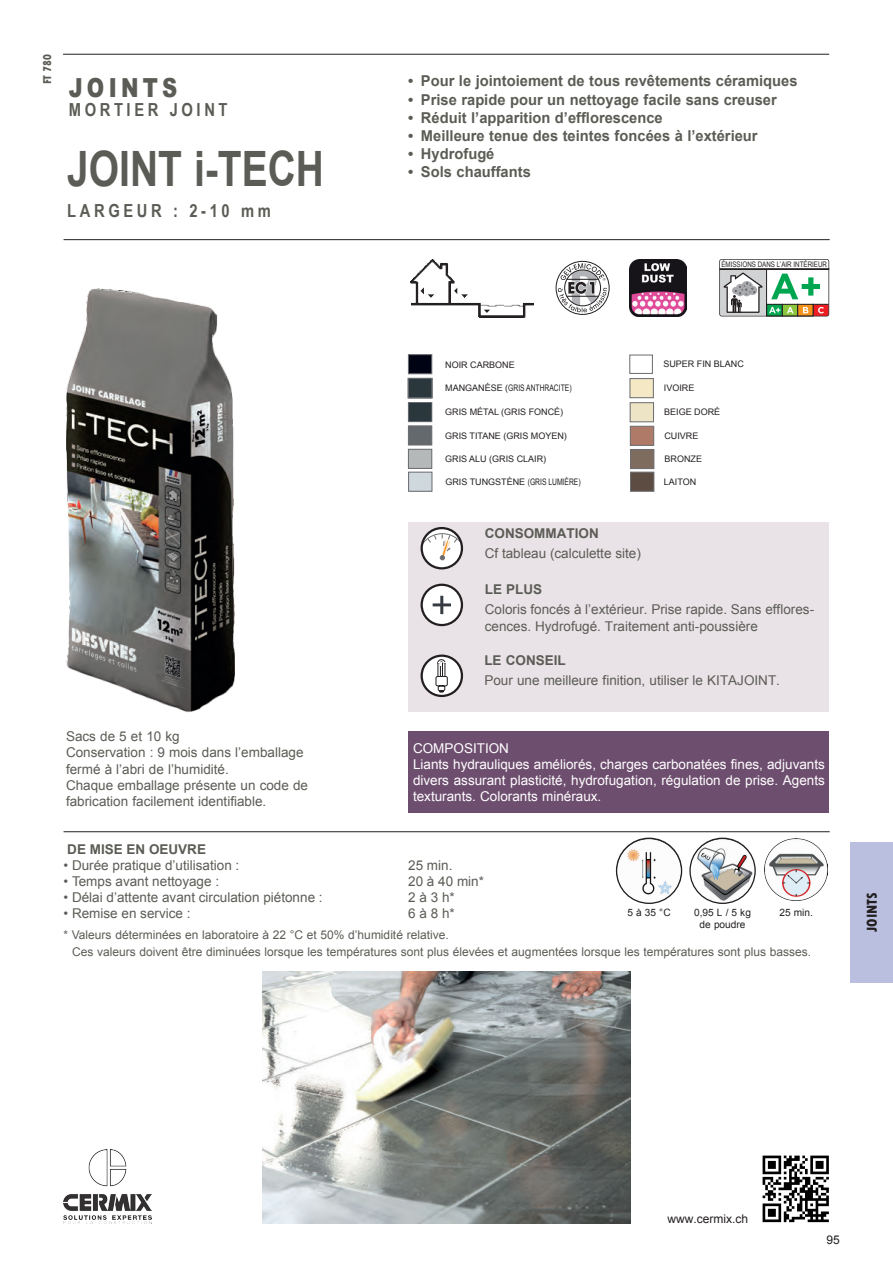
<style>
.page{position:relative;width:893px;height:1263px;background:#fff}
.page>*{position:absolute;margin:0;border:0;box-sizing:border-box;transform-origin:0 0}
.t1{font:700 48.75px "Arial";color:#5c5c56;scale:.8 1}
.t2{font:900 26.25px "Arial";letter-spacing:.2em;color:#5c5c56;scale:.8 1}
.t3{font:700 18px "Arial Narrow";letter-spacing:.2em;color:#5c5c56}
.t4{font:700 15px "Arial";color:#5c5c56}
.t5{font:800 condensed 15px "Tw Cen";color:#231f20}
.t6{font:13.5px/16.2px "Arial";color:#5c5c56}
.t7{font:13.5px/16.2px "Arial";color:#fff}
.t8{font:700 13.5px "Arial";color:#5c5c56}
.t9{font:12px/16.2px "Arial";color:#5c5c56}
.t10{font:12px "Arial";color:#231f20}
.t11{font:800 condensed 12px "Tw Cen";color:#5c5c56}
.t12{font:10.05px "Arial";color:#231f20}
.t13{font:9px "Arial";color:#231f20}
.t14{font:7.65px "Arial Narrow";color:#231f20}
</style>
<div class="page">
<hr style="left:63px;top:54px;width:766px;height:1px;background:#231f20">
<hr style="left:64px;top:239px;width:766px;height:1px;background:#231f20">
<hr style="left:64px;top:831px;width:766px;height:1px;background:#231f20">
<div style="left:408px;top:522px;width:421px;height:190px;background:#e9e3e7"></div>
<img style="left:67px;top:289px;width:168px;height:423px">
<img style="left:630px;top:259px;width:56px;height:57px">
<img style="left:64px;top:1149px;width:88px;height:74px">
<img style="left:762px;top:1155px;width:67px;height:68px">
<img style="left:410px;top:260px;width:123px;height:57px">
<div style="left:850px;top:842px;width:43px;height:140px;background:#babfe0"></div>
<svg style="left:554px;top:260px;width:57px;height:56px"></svg>
<div style="left:556px;top:261px;width:53px;height:54px;border:1px solid #231f20;border-radius:50%"></div>
<svg style="left:558px;top:263px;width:49px;height:49px"></svg>
<img style="left:765px;top:838px;width:62px;height:63px">
<img style="left:690px;top:838px;width:65px;height:65px;border-radius:32px">
<div style="left:689px;top:838px;width:67px;height:66px;border:1px solid #231f20;border-radius:50%"></div>
<img style="left:616px;top:838px;width:66px;height:65px;border-radius:32px">
<div style="left:616px;top:838px;width:66px;height:66px;border:1px solid #231f20;border-radius:50%"></div>
<svg style="left:422px;top:528px;width:40px;height:40px"></svg>
<svg style="left:422px;top:533px;width:40px;height:35px"></svg>
<div style="left:421px;top:527px;width:42px;height:42px;border:2px solid #231f20;border-radius:50%"></div>
<div style="left:422px;top:585px;width:40px;height:40px;background:#fff;border-radius:50%"></div>
<div style="left:421px;top:584px;width:42px;height:42px;border:2px solid #231f20;border-radius:50%"></div>
<svg style="left:433px;top:596px;width:18px;height:18px"></svg>
<svg style="left:422px;top:656px;width:40px;height:40px"></svg>
<div style="left:438px;top:659px;width:7px;height:7px;border:1px solid #231f20;border-radius:50%"></div>
<svg style="left:436px;top:662px;width:12px;height:30px"></svg>
<div style="left:421px;top:654px;width:42px;height:43px;border:2px solid #231f20;border-radius:50%"></div>
<img style="left:263px;top:972px;width:367px;height:251px">
<div style="left:409px;top:731px;width:420px;height:82px;background:#6e4e6f"></div>
<svg style="left:719px;top:259px;width:110px;height:58px"></svg>
<div style="left:408px;top:426px;width:24px;height:19px;background:#64696d;border:1px solid #696b6f"></div>
<div style="left:408px;top:354px;width:24px;height:20px;background:#000314;border:1px solid #696b6f"></div>
<div style="left:408px;top:449px;width:24px;height:19px;background:#b4b8b9"></div>
<div style="left:409px;top:472px;width:23px;height:19px;background:#cfd8dd"></div>
<div style="left:408px;top:449px;width:24px;height:20px;border:1px solid #696b6f"></div>
<div style="left:408px;top:472px;width:24px;height:19px;border:1px solid #696b6f"></div>
<div style="left:408px;top:402px;width:24px;height:20px;background:#2a373d"></div>
<div style="left:408px;top:378px;width:25px;height:20px;background:#2a373d;border:2px solid #2a373d"></div>
<div style="left:408px;top:402px;width:24px;height:20px;border:1px solid #696b6f"></div>
<div style="left:408px;top:378px;width:24px;height:20px;border:1px solid #696b6f"></div>
<div style="left:630px;top:472px;width:24px;height:19px;background:#5d4c42;border:1px solid #696b6f"></div>
<div style="left:630px;top:426px;width:24px;height:20px;background:#af7a67;border:1px solid #696b6f"></div>
<div style="left:630px;top:402px;width:24px;height:20px;background:#ede4c5;border:1px solid #696b6f"></div>
<div style="left:630px;top:378px;width:23px;height:20px;background:#f4e8c5;border:1px solid #696b6f"></div>
<div style="left:630px;top:449px;width:24px;height:20px;background:#7e6d5f;border:1px solid #696b6f"></div>
<div style="left:630px;top:355px;width:23px;height:19px;background:#fff;border:1px solid #696b6f"></div>
<p class="t11" style="left:40px;top:84px;width:32px;rotate:-90deg">FT 780</p>
<h2 class="t2" style="left:69px;top:68px;width:137px">JOINTS</h2>
<p class="t4" style="left:408px;top:71px;width:391px">• Pour le jointoiement de tous revêtements céramiques</p>
<p class="t4" style="left:408px;top:89px;width:370px">• Prise rapide pour un nettoyage facile sans creuser</p>
<p class="t4" style="left:408px;top:107px;width:256px">• Réduit l’apparition d’efflorescence</p>
<p class="t4" style="left:408px;top:125px;width:351px">• Meilleure tenue des teintes foncées à l’extérieur</p>
<p class="t4" style="left:408px;top:143px;width:88px">• Hydrofugé</p>
<p class="t4" style="left:408px;top:161px;width:124px">• Sols chauffants</p>
<h3 class="t3" style="left:69px;top:96px;width:160px">MORTIER JOINT</h3>
<h1 class="t1" style="left:67px;top:136px;width:322px">JOINT i-TECH</h1>
<h3 class="t3" style="left:67px;top:197px;width:205px">LARGEUR : 2-10 mm</h3>
<p class="t14" style="left:721px;top:259px;width:107px">ÉMISSIONS DANS L’AIR INTÉRIEUR</p>
<p class="t13" style="left:445px;top:358px;width:71px">NOIR CARBONE</p>
<p class="t13" style="left:663px;top:358px;width:82px">SUPER FIN BLANC</p>
<p class="t13" style="left:445px;top:406px;width:120px">GRIS MÉTAL (GRIS FONCÉ)</p>
<p class="t13" style="left:445px;top:382px;width:128px">MANGANÈSE (GRIS ANTHRACITE)</p>
<p class="t13" style="left:664px;top:382px;width:32px">IVOIRE</p>
<p class="t13" style="left:445px;top:430px;width:123px">GRIS TITANE (GRIS MOYEN)</p>
<p class="t13" style="left:445px;top:453px;width:103px">GRIS ALU (GRIS CLAIR)</p>
<p class="t13" style="left:445px;top:476px;width:137px">GRIS TUNGSTÈNE (GRIS LUMIÈRE)</p>
<p class="t13" style="left:664px;top:406px;width:58px">BEIGE DORÉ</p>
<p class="t13" style="left:664px;top:430px;width:36px">CUIVRE</p>
<p class="t13" style="left:664px;top:453px;width:39px">BRONZE</p>
<p class="t13" style="left:664px;top:476px;width:34px">LAITON</p>
<p class="t8" style="left:485px;top:524px;width:115px">CONSOMMATION</p>
<p class="t6" style="left:485px;top:546px;width:158px">Cf tableau (calculette site)</p>
<p class="t6" style="left:66px;top:728px;width:244px">Sacs de 5 et 10 kg<br>Conservation : 9 mois dans l’emballage fermé à l’abri de l’humidité.<br>Chaque emballage présente un code de fabrication facilement identifiable.</p>
<p class="t8" style="left:485px;top:580px;width:59px">LE PLUS</p>
<p class="t6" style="left:485px;top:602px;width:331px">Coloris foncés à l’extérieur. Prise rapide. Sans efflores&shy;cences. Hydrofugé. Traitement anti-poussière</p>
<p class="t8" style="left:484px;top:651px;width:83px">LE CONSEIL</p>
<p class="t6" style="left:484px;top:673px;width:297px">Pour une meilleure finition, utiliser le KITAJOINT.</p>
<p class="t7" style="left:413px;top:740px;width:413px">COMPOSITION<br>Liants hydrauliques améliorés, charges carbonatées fines, adjuvants divers assurant plasticité, hydrofugation, régulation de prise. Agents texturants. Colorants minéraux.</p>
<p class="t8" style="left:67px;top:840px;width:140px">DE MISE EN OEUVRE</p>
<p class="t6" style="left:64px;top:857px;width:177px">• Durée pratique d’utilisation :</p>
<p class="t6" style="left:64px;top:873px;width:157px">• Temps avant nettoyage :</p>
<p class="t6" style="left:64px;top:889px;width:261px">• Délai d’attente avant circulation piétonne :</p>
<p class="t6" style="left:64px;top:906px;width:129px">• Remise en service :</p>
<p class="t6" style="left:408px;top:857px;width:77px">25 min.<br>20 à 40 min*<br>2 à 3 h*<br>6 à 8 h*</p>
<p class="t12" style="left:627px;top:906px;width:45px">5 à 35 °C</p>
<p class="t12" style="left:694px;top:906px;width:58px">0,95 L / 5 kg</p>
<p class="t12" style="left:779px;top:906px;width:35px">25 min.</p>
<p class="t12" style="left:700px;top:918px;width:47px">de poudre</p>
<p class="t9" style="left:72px;top:927px;width:741px;text-indent:-9px">* Valeurs déterminées en laboratoire à 22 °C et 50% d’humidité relative.<br>Ces valeurs doivent être diminuées lorsque les températures sont plus élevées et augmentées lorsque les températures sont plus basses.</p>
<p class="t5" style="left:863px;top:932px;width:41px;rotate:-90deg">JOINTS</p>
<p class="t10" style="left:668px;top:1211px;width:82px">www.cermix.ch</p>
<p class="t10" style="left:826px;top:1232px;width:15px">95</p>
</div>
